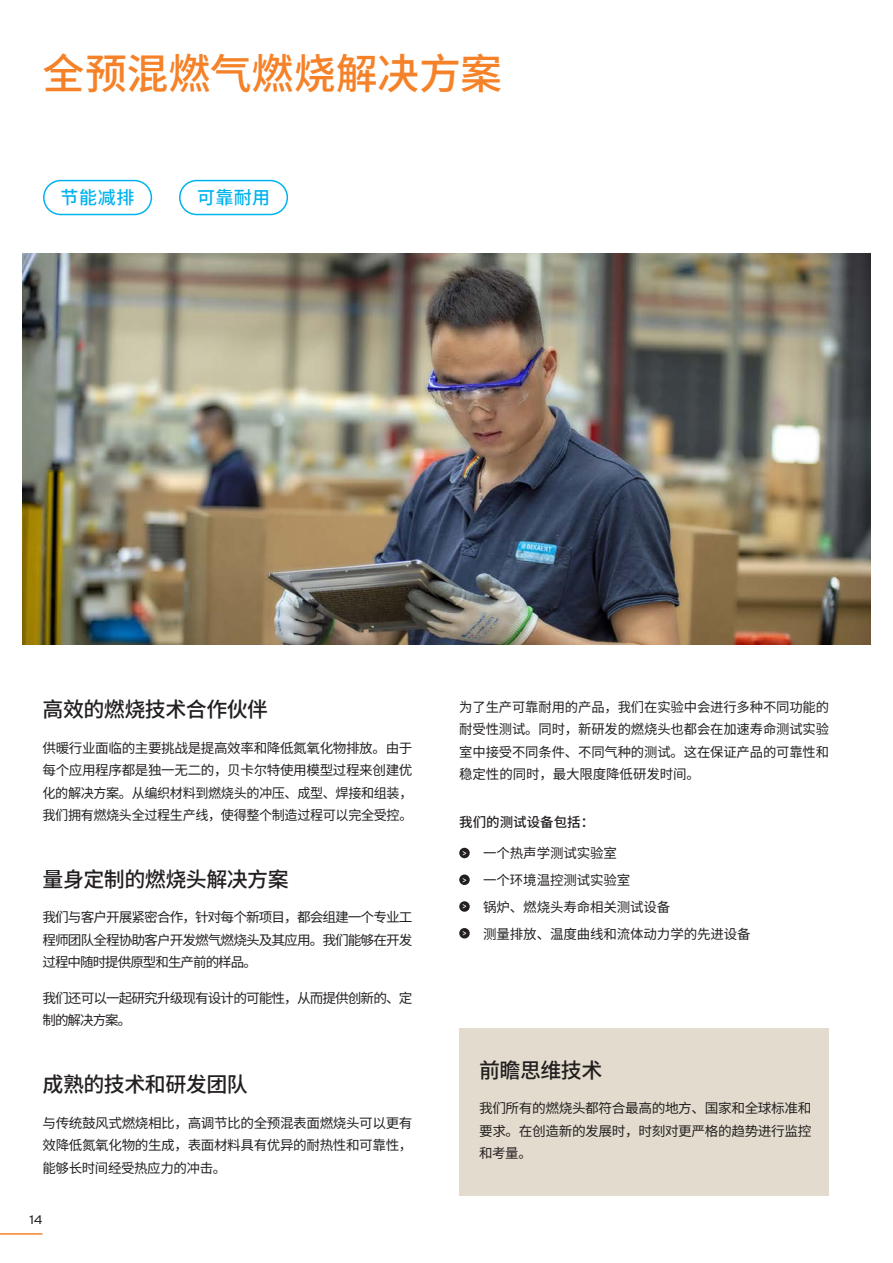
<style>
.page{position:relative;width:893px;height:1263px;background:#fff}
.page>*{position:absolute;margin:0;border:0;box-sizing:border-box;transform-origin:0 0}
.Header_Title_Full_im{font:500 42px "Noto Sans Hans";letter-spacing:-.005em;color:#f58229}
.Why_Choose{font:500 21px "Noto Sans Hans";letter-spacing:-.025em;color:#231f20}
.Main_Introduction_Ge{font:500 21px "Noto Sans Hans";letter-spacing:-.025em;color:#231f20}
.t1{font:500 18px "Noto Sans Hans";letter-spacing:.03em;color:#00b3ef}
.Main_Introduction_Ge-2{font:13.5px/22.5px "Noto Sans Hans";letter-spacing:-.03em;color:#231f20;text-align:justify}
.Main_Introduction_Ge-3{font:13.5px "Noto Sans Hans";letter-spacing:-.01em;color:#231f20}
.Main_Introduction_Ge-4{font:13.5px/22.5px "Noto Sans Hans";letter-spacing:-.07em;color:#231f20}
.Main_Introduction_Ge-5{font:500 13.5px "Noto Sans Hans";color:#231f20}
.t2{font:12px "Bekaert Text";color:#231f20}
.t3{font:500 7.5px "Bekaert Text";color:#fff}
</style>
<div class="page">
<div style="left:459px;top:848px;width:11px;height:10px;background:#231f20;border-radius:50%"></div>
<div style="left:459px;top:874px;width:11px;height:11px;background:#231f20;border-radius:50%"></div>
<div style="left:459px;top:901px;width:11px;height:11px;background:#231f20;border-radius:50%"></div>
<div style="left:459px;top:928px;width:11px;height:10px;background:#231f20;border-radius:50%"></div>
<img style="left:23px;top:254px;width:848px;height:390px">
<div style="left:459px;top:1028px;width:370px;height:168px;background:#e3dcce"></div>
<div style="left:43px;top:180px;width:109px;height:35px;border:2px solid #00b3ef;border-radius:17px"></div>
<div style="left:179px;top:180px;width:109px;height:35px;border:2px solid #00b3ef;border-radius:17px"></div>
<hr style="left:892px;top:0;width:1px;height:317px;background:#e3dcce">
<hr style="left:0;top:1233px;width:43px;height:2px;background:#f58229">
<p class="Header_Title_Full_im" style="left:43px;top:50px;width:461px">全预混燃气燃烧解决方案</p>
<p class="t1" style="left:61px;top:188px;width:76px">节能减排</p>
<p class="t1" style="left:197px;top:188px;width:75px">可靠耐用</p>
<p class="Why_Choose" style="left:43px;top:698px;width:227px">高效的燃烧技术合作伙伴</p>
<p class="Main_Introduction_Ge-2" style="left:43px;top:737px;width:371px">供暖行业面临的主要挑战是提高效率和降低氮氧化物排放。由于每个应用程序都是独一无二的，贝卡尔特使用模型过程来创建优化的解决方案。从编织材料到燃烧头的冲压、成型、焊接和组装，我们拥有燃烧头全过程生产线，使得整个制造过程可以完全受控。</p>
<p class="Main_Introduction_Ge" style="left:43px;top:867px;width:248px">量身定制的燃烧头解决方案</p>
<p class="Main_Introduction_Ge-2" style="left:43px;top:906px;width:371px">我们与客户开展紧密合作，针对每个新项目，都会组建一个专业工程师团队全程协助客户开发燃气燃烧头及其应用。我们能够在开发过程中随时提供原型和生产前的样品。</p>
<p class="Main_Introduction_Ge-4" style="left:43px;top:987px;width:371px">我们还可以一起研究升级现有设计的可能性，从而提供创新的、定制的解决方案。</p>
<p class="Why_Choose" style="left:43px;top:1073px;width:207px">成熟的技术和研发团队</p>
<p class="Main_Introduction_Ge-2" style="left:43px;top:1111px;width:371px">与传统鼓风式燃烧相比，高调节比的全预混表面燃烧头可以更有效降低氮氧化物的生成，表面材料具有优异的耐热性和可靠性，能够长时间经受热应力的冲击。</p>
<p class="t2" style="left:29px;top:1212px;width:15px">14</p>
<p class="Main_Introduction_Ge-2" style="left:459px;top:696px;width:371px">为了生产可靠耐用的产品，我们在实验中会进行多种不同功能的耐受性测试。同时，新研发的燃烧头也都会在加速寿命测试实验室中接受不同条件、不同气种的测试。这在保证产品的可靠性和稳定性的同时，最大限度降低研发时间。</p>
<p class="Main_Introduction_Ge-5" style="left:459px;top:815px;width:136px">我们的测试设备包括：</p>
<p class="t3" style="left:463px;top:848px;width:6px">&gt;</p>
<p class="Main_Introduction_Ge-3" style="left:483px;top:846px;width:135px">一个热声学测试实验室</p>
<p class="t3" style="left:463px;top:875px;width:6px">&gt;</p>
<p class="Main_Introduction_Ge-3" style="left:483px;top:872px;width:149px">一个环境温控测试实验室</p>
<p class="t3" style="left:463px;top:902px;width:6px">&gt;</p>
<p class="Main_Introduction_Ge-3" style="left:483px;top:899px;width:189px">锅炉、燃烧头寿命相关测试设备</p>
<p class="t3" style="left:463px;top:928px;width:6px">&gt;</p>
<p class="Main_Introduction_Ge-3" style="left:483px;top:926px;width:269px">测量排放、温度曲线和流体动力学的先进设备</p>
<p class="Why_Choose" style="left:479px;top:1058px;width:125px">前瞻思维技术</p>
<p class="Main_Introduction_Ge-2" style="left:479px;top:1097px;width:334px">我们所有的燃烧头都符合最高的地方、国家和全球标准和要求。在创造新的发展时，时刻对更严格的趋势进行监控和考量。</p>
</div>
